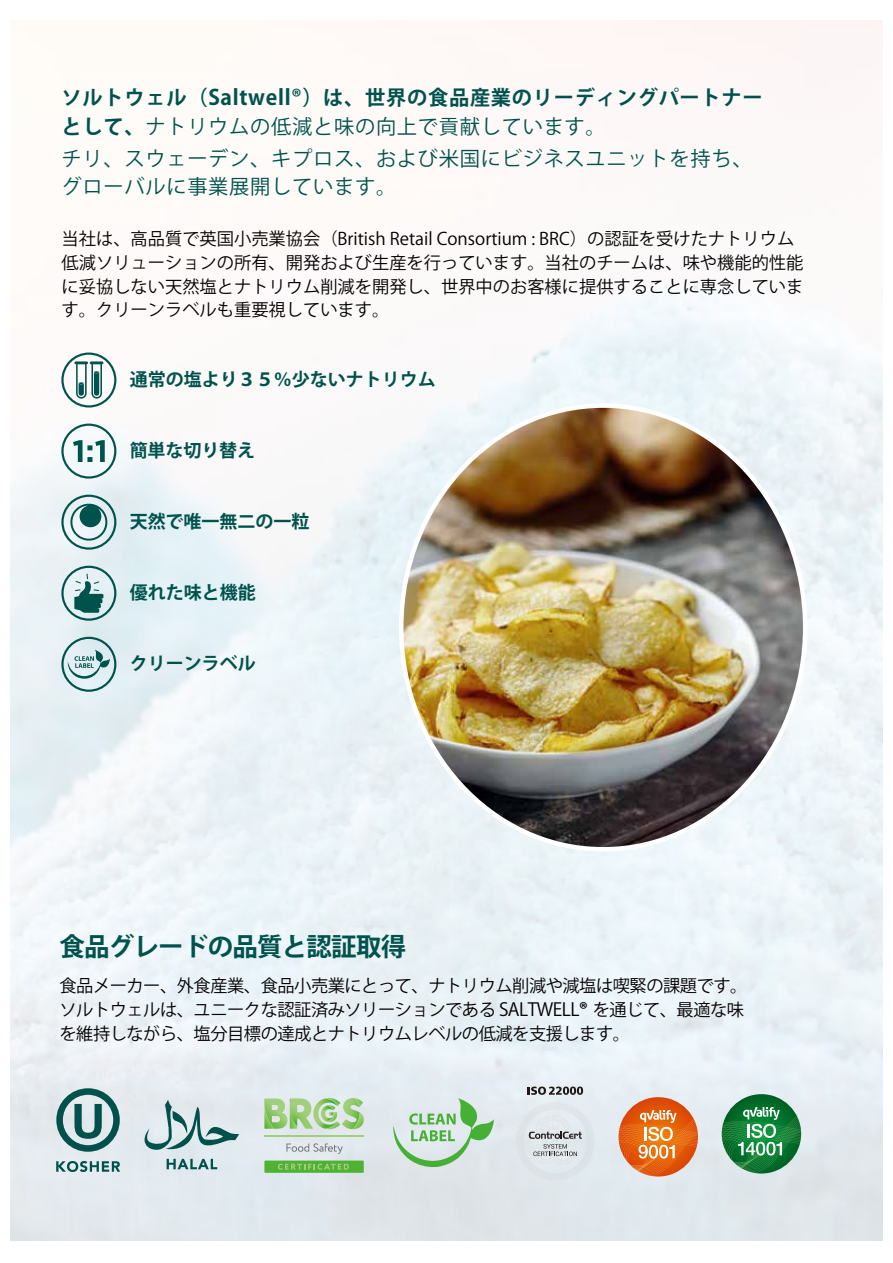
<style>
.page{position:relative;width:893px;height:1263px;background:#fff}
.page>*{position:absolute;margin:0;border:0;box-sizing:border-box;transform-origin:0 0}
.t1{font:700 25.5px "Koz Go Pro";letter-spacing:-.03em;color:#00524d}
.t2{font:700 20.25px/28.8px "Koz Go Pro";letter-spacing:.035em;color:#00524d}
.t3{font:20.25px/28.8px "Koz Go Pro";letter-spacing:.035em;color:#00524d}
.t4{font:700 18px "Koz Go Pro";color:#00524c}
.t5{font:17.25px/23.7px "Koz Go Pro";color:#040000}
.t6{font:17.25px/24.2px "Koz Go Pro";letter-spacing:-.03em;color:#040000}
.s1{font-size:21px}
.s2{font-weight:400}
.s3{font-size:18px}
.s4{font-weight:700;font-size:18px}
</style>
<div class="page">
<img style="left:11px;top:20px;width:871px;height:1221px">
<svg style="left:57px;top:324px;width:646px;height:427px"></svg>
<div style="left:61px;top:352px;width:55px;height:55px;border:2px solid #00524c;border-radius:50%"></div>
<svg style="left:74px;top:361px;width:29px;height:38px"></svg>
<div style="left:61px;top:495px;width:55px;height:55px;border:2px solid #00524c;border-radius:50%"></div>
<svg style="left:68px;top:501px;width:42px;height:42px;background:#93b7b7"></svg>
<div style="left:61px;top:424px;width:55px;height:55px;border:2px solid #00524c;border-radius:50%"></div>
<svg style="left:73px;top:440px;width:32px;height:22px"></svg>
<div style="left:61px;top:566px;width:55px;height:55px;border:2px solid #00524c;border-radius:50%"></div>
<svg style="left:74px;top:574px;width:29px;height:39px"></svg>
<div style="left:61px;top:637px;width:55px;height:55px;border:2px solid #00524c;border-radius:50%"></div>
<svg style="left:68px;top:650px;width:42px;height:30px"></svg>
<svg style="left:144px;top:1100px;width:95px;height:51px;background:#b3c9cd"></svg>
<svg style="left:167px;top:1159px;width:50px;height:10px"></svg>
<svg style="left:56px;top:1088px;width:64px;height:64px;background:#85aaaa"></svg>
<svg style="left:56px;top:1161px;width:64px;height:11px"></svg>
<div style="left:619px;top:1097px;width:79px;height:79px;background:#dd4b06;border-radius:40px"></div>
<svg style="left:619px;top:1110px;width:79px;height:66px"></svg>
<svg style="left:722px;top:1094px;width:79px;height:79px"></svg>
<svg style="left:722px;top:1107px;width:79px;height:66px;background:#4a9a67"></svg>
<svg style="left:393px;top:1098px;width:101px;height:73px;background:#bfdcc4"></svg>
<svg style="left:516px;top:1102px;width:79px;height:79px;background:#d8dee2"></svg>
<svg style="left:528px;top:1086px;width:55px;height:9px"></svg>
<svg style="left:264px;top:1098px;width:100px;height:31px;background:#add39b"></svg>
<svg style="left:286px;top:1143px;width:57px;height:11px"></svg>
<hr style="left:264px;top:1136px;width:100px;height:1px;background:#a2cf7d">
<div style="left:264px;top:1160px;width:100px;height:13px;background:#4fb233"></div>
<svg style="left:278px;top:1164px;width:71px;height:6px"></svg>
<img style="left:401px;top:406px;width:404px;height:443px">
<p class="t2" style="left:62px;top:84px;width:703px">ソルトウェル（<span class="s1">Saltwell®</span>）は、世界の食品産業のリーディングパートナーとして、<span class="s2">ナトリウムの低減と味の向上で貢献しています。</span></p>
<p class="t3" style="left:62px;top:144px;width:692px">チリ、スウェーデン、キプロス、および米国にビジネスユニットを持ち、グローバルに事業展開しています。</p>
<p class="t5" style="left:62px;top:227px;width:743px">当社は、高品質で英国小売業協会（British Retail Consortium : BRC）の認証を受けたナトリウム低減ソリューションの所有、開発および生産を行っています。当社のチームは、味や機能的性能に妥協しない天然塩とナトリウム削減を開発し、世界中のお客様に提供することに専念しています。クリーンラベルも重要視しています。</p>
<p class="t4" style="left:130px;top:368px;width:308px">通常の塩より３５％少ないナトリウム</p>
<p class="t4" style="left:130px;top:439px;width:127px">簡単な切り替え</p>
<p class="t4" style="left:130px;top:510px;width:181px">天然で唯一無二の一粒</p>
<p class="t4" style="left:130px;top:581px;width:127px">優れた味と機能</p>
<p class="t4" style="left:130px;top:652px;width:127px">クリーンラベル</p>
<h1 class="t1" style="left:59px;top:930px;width:348px">食品グレードの品質と認証取得</h1>
<p class="t6" style="left:59px;top:973px;width:689px">食品メーカー、外食産業、食品小売業にとって、ナトリウム削減や減塩は喫緊の課題です。ソルトウェルは、ユニークな認証済みソリーションである <span class="s3">SALTWELL</span><span class="s4">®</span> を通じて、最適な味を維持しながら、塩分目標の達成とナトリウムレベルの低減を支援します。</p>
</div>
